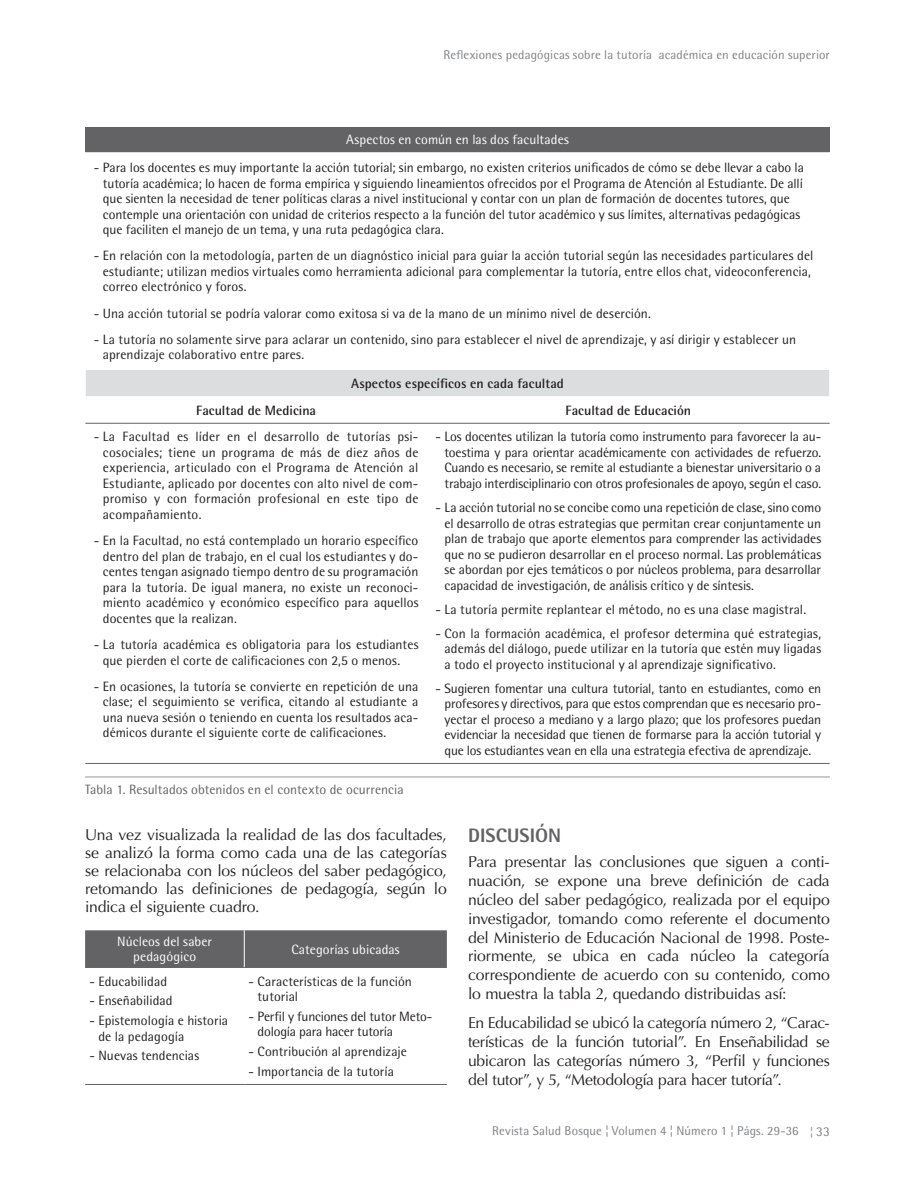
<style>
.page{position:relative;width:915px;height:1191px;background:#fff}
.page>*{position:absolute;margin:0;border:0;box-sizing:border-box;transform-origin:0 0}
.titulos{font:800 19.5px "Rotis Semi Sans Std";color:#636366}
.texto_corrido{font:15.75px/18.8px "Optima LT Std";letter-spacing:-.015em;color:#231f20;text-align:justify}
.tabla{font:13.5px/15.6px "Rotis Semi Sans Std";color:#231f20}
.tit_tabla{font:13.5px/15.5px "Rotis Semi Sans Std";letter-spacing:.005em;color:#fff;text-align:center}
.pie_de_foto{font:13.5px "Rotis Semi Sans Std";letter-spacing:.005em;color:#636366}
.tabla-2{font:700 13.5px "Rotis Semi Sans Std";letter-spacing:.005em;color:#231f20}
.tit_tabla-2{font:700 13.5px "Rotis Semi Sans Std";letter-spacing:.005em;color:#231f20}
.t1{font:12.75px "Rotis Semi Sans Std";letter-spacing:.01em;color:#808285}
.s1{font-size:12px}
.s2{font-size:13.5px}
</style>
<div class="page">
<hr style="left:85px;top:776px;width:744px;height:1px;background:#939598">
<div style="left:85px;top:128px;width:744px;height:24px;background:#636366"></div>
<div style="left:85px;top:370px;width:744px;height:27px;background:#dcdddf"></div>
<hr style="left:85px;top:763px;width:342px;height:1px;background:#636366">
<hr style="left:427px;top:763px;width:402px;height:1px;background:#636366">
<hr style="left:85px;top:423px;width:342px;height:1px;background:#636366">
<hr style="left:427px;top:423px;width:402px;height:1px;background:#636366">
<svg style="left:85px;top:370px;width:1px;height:26px"></svg>
<hr style="left:85px;top:396px;width:342px;height:1px;background:#fff">
<hr style="left:427px;top:396px;width:402px;height:1px;background:#fff">
<div style="left:85px;top:930px;width:361px;height:37px;background:#636366"></div>
<hr style="left:244px;top:930px;width:1px;height:37px;background:#fff">
<hr style="left:85px;top:967px;width:159px;height:1px;background:#636366">
<hr style="left:244px;top:967px;width:202px;height:1px;background:#636366">
<hr style="left:85px;top:1084px;width:159px;height:1px;background:#636366">
<hr style="left:244px;top:1084px;width:202px;height:1px;background:#636366">
<p class="t1" style="left:443px;top:47px;width:388px">Reflexiones pedagógicas sobre la tutoría académica en educación superior</p>
<p class="tit_tabla" style="left:346px;top:132px;width:224px">Aspectos en común en las dos facultades</p>
<p class="tabla" style="left:103px;top:160px;width:702px;text-indent:-9px">- Para los docentes es muy importante la acción tutorial; sin embargo, no existen criterios unificados de cómo se debe llevar a cabo la tutoría académica; lo hacen de forma empírica y siguiendo lineamientos ofrecidos por el Programa de Atención al Estudiante. De allí que sienten la necesidad de tener políticas claras a nivel institucional y contar con un plan de formación de docentes tutores, que contemple una orientación con unidad de criterios respecto a la función del tutor académico y sus límites, alternativas pedagógicas que faciliten el manejo de un tema, y una ruta pedagógica clara.</p>
<p class="tabla" style="left:103px;top:248px;width:711px;text-indent:-9px">- En relación con la metodología, parten de un diagnóstico inicial para guiar la acción tutorial según las necesidades particulares del estudiante; utilizan medios virtuales como herramienta adicional para complementar la tutoría, entre ellos chat, videoconferencia, correo electrónico y foros.</p>
<p class="tabla" style="left:94px;top:305px;width:558px">- Una acción tutorial se podría valorar como exitosa si va de la mano de un mínimo nivel de deserción.</p>
<p class="tabla" style="left:103px;top:331px;width:694px;text-indent:-9px">- La tutoría no solamente sirve para aclarar un contenido, sino para establecer el nivel de aprendizaje, y así dirigir y establecer un aprendizaje colaborativo entre pares.</p>
<p class="tit_tabla-2" style="left:351px;top:375px;width:214px">Aspectos específicos en cada facultad</p>
<p class="tabla-2" style="left:196px;top:402px;width:121px">Facultad de Medicina</p>
<p class="tabla-2" style="left:565px;top:402px;width:127px">Facultad de Educación</p>
<p class="tabla" style="left:103px;top:429px;width:317px;text-align:justify;text-indent:-9px">- La Facultad es líder en el desarrollo de tutorías psi&shy;cosociales; tiene un programa de más de diez años de experiencia, articulado con el Programa de Atención al Estudiante, aplicado por docentes con alto nivel de com&shy;promiso y con formación profesional en este tipo de acompañamiento.</p>
<p class="tabla" style="left:103px;top:532px;width:317px;text-align:justify;text-indent:-9px">- En la Facultad, no está contemplado un horario específico dentro del plan de trabajo, en el cual los estudiantes y do&shy;centes tengan asignado tiempo dentro de su programación para la tutoría. De igual manera, no existe un reconoci&shy;miento académico y económico específico para aquellos docentes que la realizan.</p>
<p class="tabla" style="left:103px;top:636px;width:317px;text-indent:-9px">- La tutoría académica es obligatoria para los estudiantes que pierden el corte de calificaciones con 2,5 o menos.</p>
<p class="tabla" style="left:103px;top:678px;width:317px;text-align:justify;text-indent:-9px">- En ocasiones, la tutoría se convierte en repetición de una clase; el seguimiento se verifica, citando al estudiante a una nueva sesión o teniendo en cuenta los resultados aca&shy;démicos durante el siguiente corte de calificaciones.</p>
<p class="tabla" style="left:444px;top:429px;width:378px;text-align:justify;text-indent:-9px">- Los docentes utilizan la tutoría como instrumento para favorecer la au&shy;toestima y para orientar académicamente con actividades de refuerzo.<br>Cuando es necesario, se remite al estudiante a bienestar universitario o a trabajo interdisciplinario con otros profesionales de apoyo, según el caso.</p>
<p class="tabla" style="left:444px;top:499px;width:378px;text-align:justify;text-indent:-9px">- La acción tutorial no se concibe como una repetición de clase, sino como el desarrollo de otras estrategias que permitan crear conjuntamente un plan de trabajo que aporte elementos para comprender las actividades que no se pudieron desarrollar en el proceso normal. Las problemáticas se abordan por ejes temáticos o por núcleos problema, para desarrollar capacidad de investigación, de análisis crítico y de síntesis.</p>
<p class="tabla" style="left:435px;top:601px;width:372px">- La tutoría permite replantear el método, no es una clase magistral.</p>
<p class="tabla" style="left:444px;top:625px;width:378px;text-align:justify;text-indent:-9px">- Con la formación académica, el profesor determina qué estrategias, además del diálogo, puede utilizar en la tutoría que estén muy ligadas a todo el proyecto institucional y al aprendizaje significativo.</p>
<p class="tabla" style="left:444px;top:680px;width:378px;text-align:justify;text-indent:-9px">- Sugieren fomentar una cultura tutorial, tanto en estudiantes, como en profesores y directivos, para que estos comprendan que es necesario pro&shy;yectar el proceso a mediano y a largo plazo; que los profesores puedan evidenciar la necesidad que tienen de formarse para la acción tutorial y que los estudiantes vean en ella una estrategia efectiva de aprendizaje.</p>
<p class="pie_de_foto" style="left:85px;top:782px;width:320px">Tabla 1. Resultados obtenidos en el contexto de ocurrencia</p>
<p class="texto_corrido" style="left:85px;top:825px;width:363px;line-height:18px">Una vez visualizada la realidad de las dos facultades, se analizó la forma como cada una de las categorías se relacionaba con los núcleos del saber pedagógico, retomando las definiciones de pedagogía, según lo indica el siguiente cuadro.</p>
<p class="tit_tabla" style="left:117px;top:933px;width:96px">Núcleos del saber pedagógico</p>
<p class="tit_tabla" style="left:291px;top:941px;width:110px">Categorías ubicadas</p>
<p class="tabla" style="left:89px;top:973px;width:79px">- Educabilidad</p>
<p class="tabla" style="left:89px;top:992px;width:85px">- Enseñabilidad</p>
<p class="tabla" style="left:98px;top:1012px;width:131px;text-indent:-9px">- Epistemología e historia de la pedagogía</p>
<p class="tabla" style="left:89px;top:1048px;width:111px">- Nuevas tendencias</p>
<p class="tabla" style="left:257px;top:973px;width:156px;text-indent:-9px">- Características de la función tutorial</p>
<p class="tabla" style="left:257px;top:1008px;width:176px;text-indent:-9px">- Perfil y funciones del tutor Meto&shy;dología para hacer tutoría</p>
<p class="tabla" style="left:248px;top:1043px;width:160px">- Contribución al aprendizaje</p>
<p class="tabla" style="left:248px;top:1063px;width:147px">- Importancia de la tutoría</p>
<p class="titulos" style="left:468px;top:823px;width:94px">DISCUSIÓN</p>
<p class="texto_corrido" style="left:468px;top:853px;width:363px">Para presentar las conclusiones que siguen a conti&shy;nuación, se expone una breve definición de cada núcleo del saber pedagógico, realizada por el equipo investigador, tomando como referente el documento del Ministerio de Educación Nacional de 1998. Poste&shy;riormente, se ubica en cada núcleo la categoría correspondiente de acuerdo con su contenido, como lo muestra la tabla 2, quedando distribuidas así:</p>
<p class="texto_corrido" style="left:468px;top:1013px;width:363px">En Educabilidad se ubicó la categoría número 2, “Carac&shy;terísticas de la función tutorial”. En Enseñabilidad se ubicaron las categorías número 3, “Perfil y funciones del tutor”, y 5, “Metodología para hacer tutoría”.</p>
<p class="t1" style="left:492px;top:1123px;width:339px">Revista Salud Bosque ¦ Volumen 4 ¦ Número 1 ¦ Págs. 29-36 <span class="s1">¦</span> <span class="s2">33</span></p>
</div>
